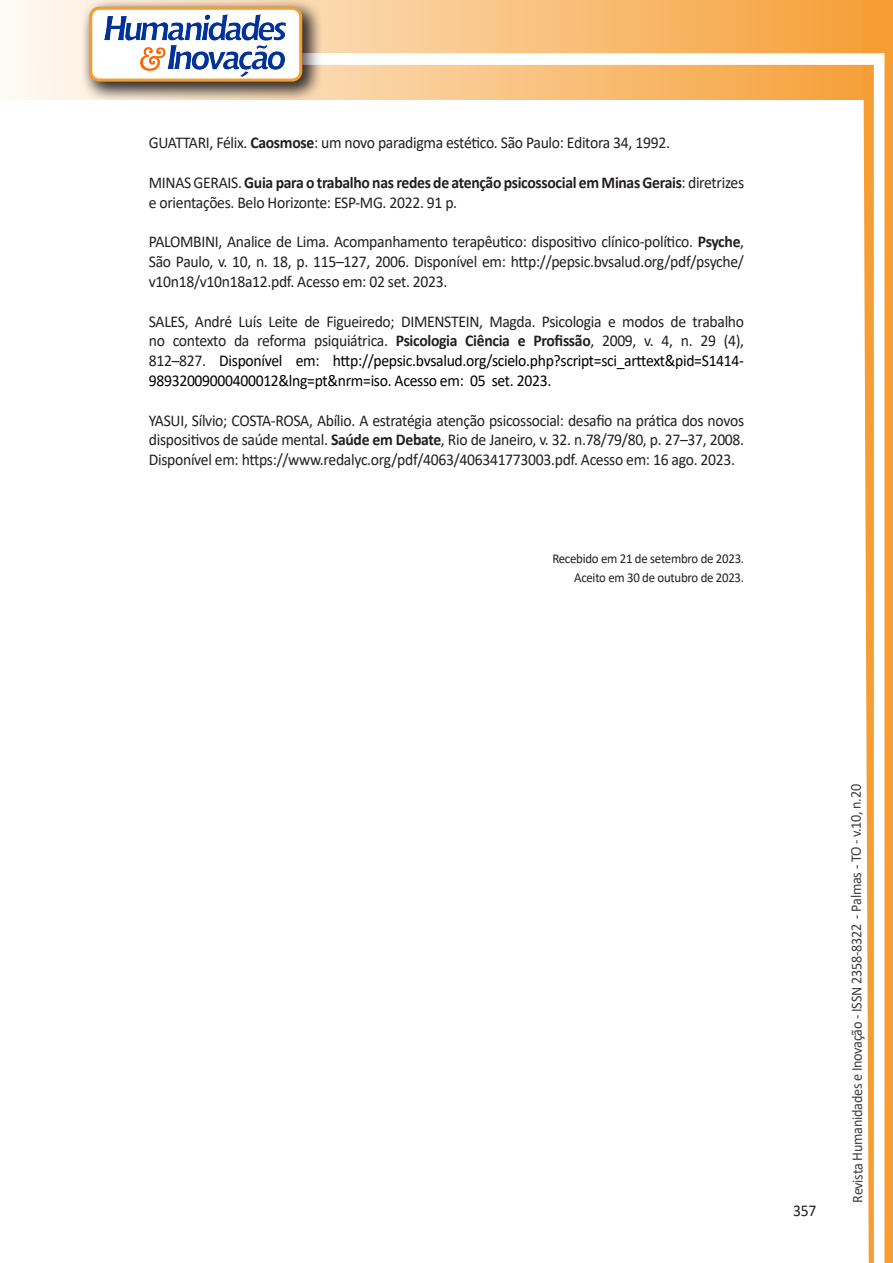
<style>
.page{position:relative;width:893px;height:1263px;background:#fff}
.page>*{position:absolute;margin:0;border:0;box-sizing:border-box;transform-origin:0 0}
.texto{font:16.5px/19.8px "Calibri";letter-spacing:-.02em;color:#231f20;text-align:justify;scale:.95 1}
.t1{font:15px "Calibri";letter-spacing:-.025em;color:#3e3e3f;scale:.95 1}
.texto-2{font:13.5px "Calibri";letter-spacing:-.02em;color:#231f20;scale:.95 1}
.s1{font-weight:700}
.s2{color:#000}
</style>
<div class="page">
<svg style="left:5px;top:0;width:858px;height:100px;background:#f9c484"></svg>
<div style="left:302px;top:53px;width:582px;height:12px;background:#fff;border:2px solid #fff"></div>
<svg style="left:863px;top:0;width:30px;height:1263px"></svg>
<div style="left:81px;top:0;width:241px;height:102px;background:#231f20;opacity:.75"></div>
<div style="left:91px;top:8px;width:210px;height:72px;background:#fff;border-radius:9px"></div>
<img style="left:104px;top:14px;width:181px;height:62px">
<div style="left:89px;top:7px;width:213px;height:75px;border:3px solid #f69e34;border-radius:9px"></div>
<p class="texto" style="left:149px;top:133px;width:550px">GUATTARI, Félix. <span class="s1">Caosmose</span>: um novo paradigma estético. São Paulo: Editora 34, 1992.</p>
<p class="texto" style="left:149px;top:172px;width:628px">MINAS GERAIS. <span class="s1">Guia para o trabalho nas redes de atenção psicossocial em Minas Gerais</span>: diretrizes e orientações. Belo Horizonte: ESP-MG. 2022. 91 p.</p>
<p class="texto" style="left:149px;top:232px;width:628px">PALOMBINI, Analice de Lima. Acompanhamento terapêutico: dispositivo clínico-político. <span class="s1">Psyche</span>, São Paulo, v. 10, n. 18, p. 115–127, 2006. Disponível em: http://pepsic.bvsalud.org/pdf/psyche/ v10n18/v10n18a12.pdf. Acesso em: 02 set. 2023.</p>
<p class="texto" style="left:149px;top:311px;width:628px">SALES, André Luís Leite de Figueiredo; DIMENSTEIN, Magda. Psicologia e modos de trabalho no contexto da reforma psiquiátrica. <span class="s1">Psicologia Ciência e Profissão</span>, 2009, v. 4, n. 29 (4), 812–827. <span class="s2">Disponível em: http://pepsic.bvsalud.org/scielo.php?script=sci_arttext&amp;pid=S1414- 98932009000400012&amp;lng=pt&amp;nrm=iso. Acesso em: 05 set. 2023.</span></p>
<p class="texto" style="left:149px;top:410px;width:628px">YASUI, Sílvio; COSTA-ROSA, Abílio. A estratégia atenção psicossocial: desafio na prática dos novos dispositivos de saúde mental. <span class="s1">Saúde em Debate</span>, Rio de Janeiro, v. 32. n.78/79/80, p. 27–37, 2008.<br>Disponível em: https://www.redalyc.org/pdf/4063/406341773003.pdf. Acesso em: 16 ago. 2023.</p>
<p class="texto-2" style="left:552px;top:549px;width:203px">Recebido em 21 de setembro de 2023.</p>
<p class="texto-2" style="left:574px;top:568px;width:180px">Aceito em 30 de outubro de 2023.</p>
<p class="texto" style="left:793px;top:1200px;width:26px">357</p>
<p class="t1" style="left:846px;top:1203px;width:442px;rotate:-90deg">Revista Humanidades e Inovação - ISSN 2358-8322 - Palmas - TO - v.10, n.20</p>
</div>
